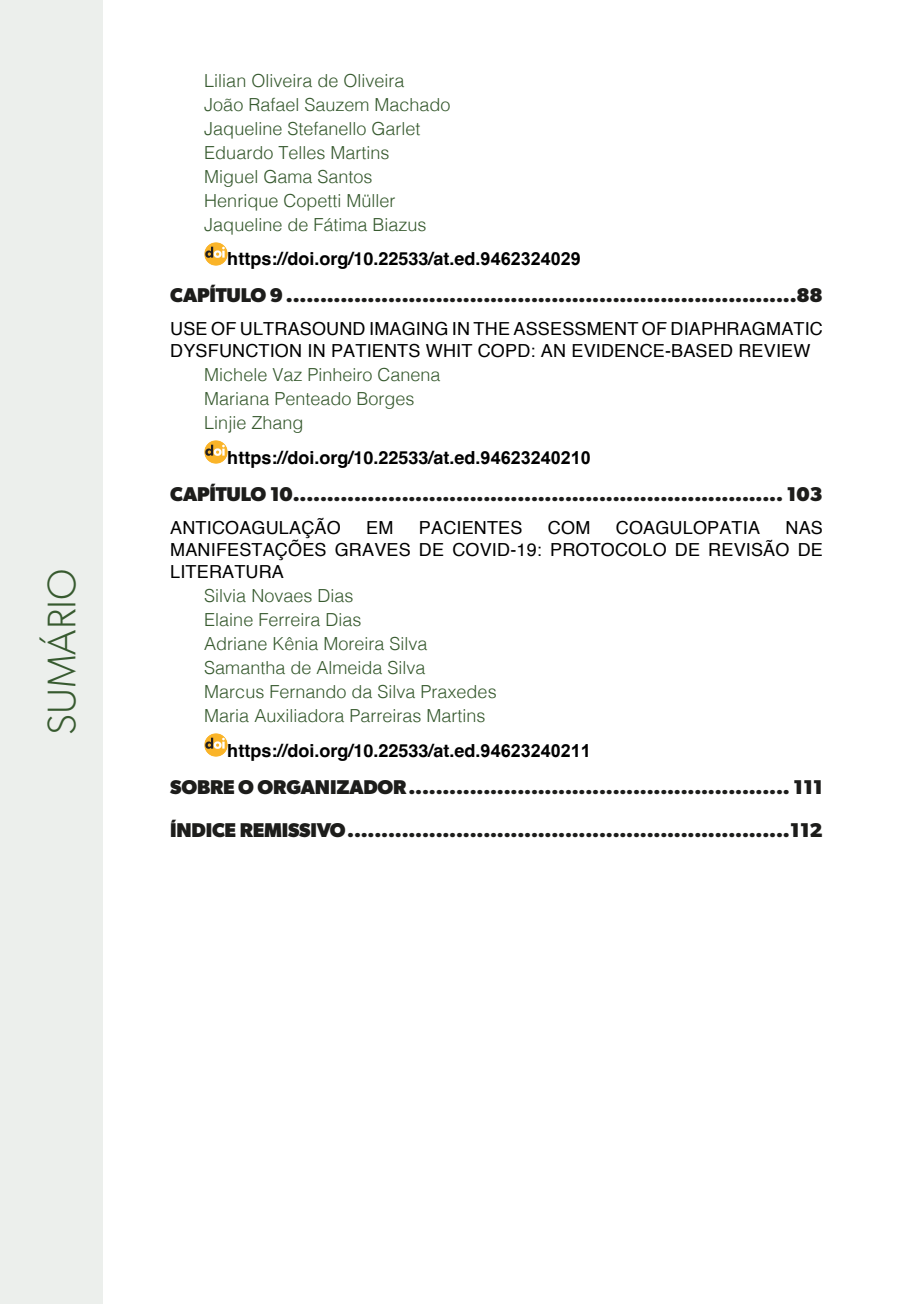
<style>
.page{position:relative;width:908px;height:1304px;background:#fff}
.page>*{position:absolute;margin:0;border:0;box-sizing:border-box;transform-origin:0 0}
.t1{font:300 40px "Gibson";color:#375a2f}
.t2{font:700 20px/43px "Gibson";letter-spacing:-.01em;color:#1d1d1b}
.t3{font:300 18px/24px "Helvetica";color:#375a2f}
.t4{font:18px/22px "Helvetica";letter-spacing:.01em;color:#000}
.t5{font:700 18px "Helvetica";color:#000}
.s1{font-family:"Arial"}
</style>
<div class="page">
<div style="left:0;top:0;width:103px;height:1304px;background:#ecefec"></div>
<img style="left:204px;top:242px;width:23px;height:23px">
<img style="left:204px;top:441px;width:23px;height:23px">
<img style="left:204px;top:734px;width:23px;height:23px">
<h1 class="t1" style="left:37px;top:735px;width:167px;rotate:-90deg">SUMÁRIO</h1>
<p class="t3" style="left:204px;top:67px;width:248px">Lilian Oliveira de Oliveira<br>João Rafael Sauzem Machado<br>Jaqueline Stefanello Garlet<br>Eduardo Telles Martins<br>Miguel Gama Santos<br>Henrique Copetti Müller<br>Jaqueline de Fátima Biazus</p>
<p class="t5" style="left:227px;top:248px;width:355px">https://doi.org/10.22533/at.ed.<span class="s1">9462324029</span></p>
<p class="t2" style="left:170px;top:273px;width:653px">CAPÍTULO 9 ...........................................................................88</p>
<p class="t4" style="left:170px;top:319px;width:654px">USE OF ULTRASOUND IMAGING IN THE ASSESSMENT OF DIAPHRAGMATIC<br>DYSFUNCTION IN PATIENTS WHIT COPD: AN EVIDENCE-BASED REVIEW</p>
<p class="t3" style="left:204px;top:362px;width:238px">Michele Vaz Pinheiro Canena<br>Mariana Penteado Borges<br>Linjie Zhang</p>
<p class="t5" style="left:227px;top:446px;width:365px">https://doi.org/10.22533/at.ed.<span class="s1">94623240210</span></p>
<p class="t2" style="left:170px;top:472px;width:653px">CAPÍTULO 10........................................................................ 103</p>
<p class="t4" style="left:170px;top:517px;width:172px">ANTICOAGULAÇÃO</p>
<p class="t4" style="left:366px;top:517px;width:29px">EM</p>
<p class="t4" style="left:419px;top:517px;width:105px">PACIENTES</p>
<p class="t4" style="left:547px;top:517px;width:44px">COM</p>
<p class="t4" style="left:615px;top:517px;width:146px">COAGULOPATIA</p>
<p class="t4" style="left:170px;top:517px;width:654px;text-align:justify;text-indent:615px">NAS MANIFESTAÇÕES GRAVES DE COVID-19: PROTOCOLO DE REVISÃO DE LITERATURA</p>
<p class="t3" style="left:204px;top:582px;width:294px">Silvia Novaes Dias<br>Elaine Ferreira Dias<br>Adriane Kênia Moreira Silva<br>Samantha de Almeida Silva<br>Marcus Fernando da Silva Praxedes<br>Maria Auxiliadora Parreiras Martins</p>
<p class="t5" style="left:227px;top:739px;width:365px">https://doi.org/10.22533/at.ed.<span class="s1">94623240211</span></p>
<p class="t2" style="left:170px;top:765px;width:653px">SOBRE O ORGANIZADOR........................................................ 111<br>ÍNDICE REMISSIVO.................................................................112</p>
</div>
